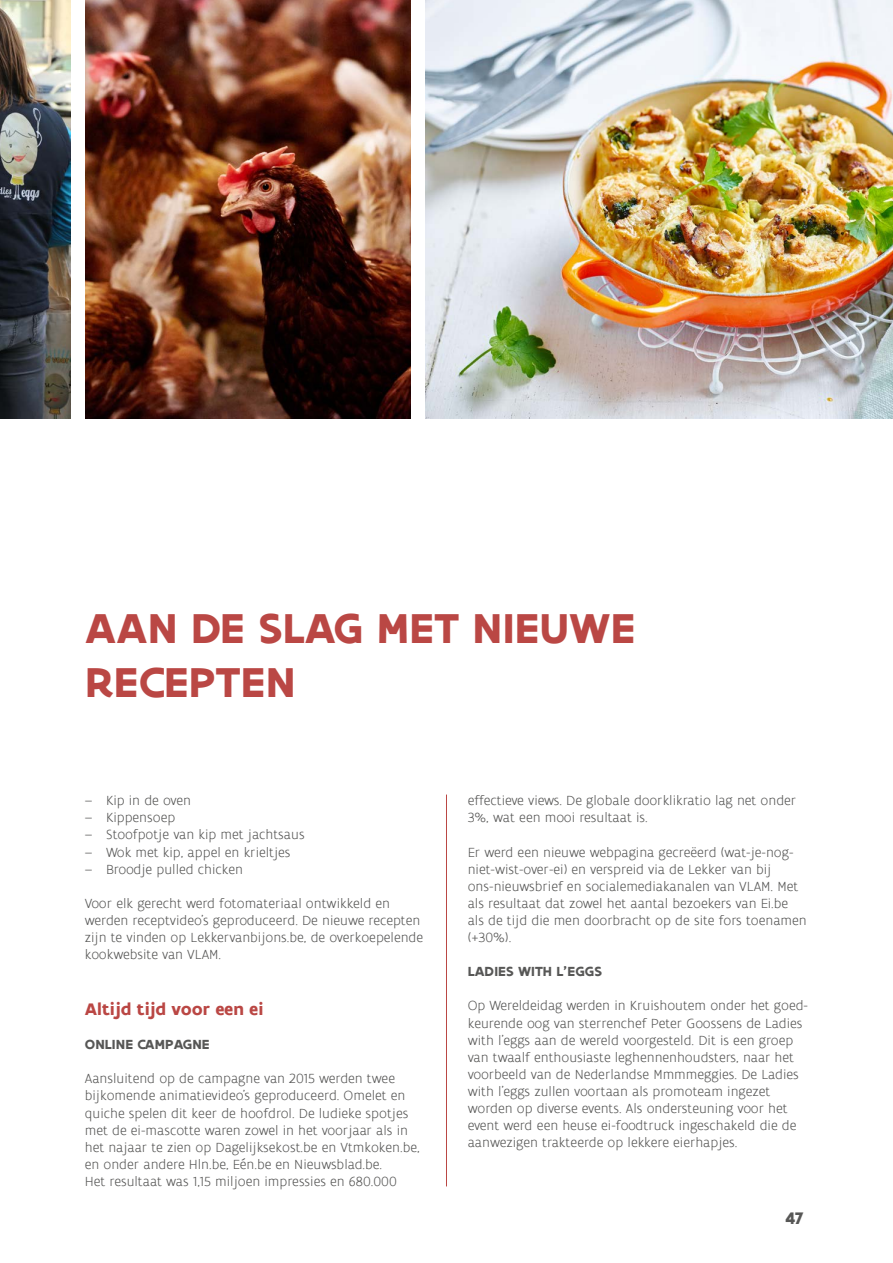
<style>
.page{position:relative;width:893px;height:1263px;background:#fff}
.page>*{position:absolute;margin:0;border:0;box-sizing:border-box;transform-origin:0 0}
.t1{font:700 45px/54px "Flanders Art Sans";letter-spacing:.005em;color:#ba4744}
.t2{font:700 18px "Flanders Art Sans";color:#ba4744}
.t3{font:700 18px "Flanders Art Sans";color:#575756}
.t4{font:300 14.25px/17.1px "Flanders Art Sans";color:#575756}
.t5{font:700 14.25px "Flanders Art Sans";letter-spacing:.005em;color:#575756}
</style>
<div class="page">
<img style="left:0;top:0;width:70px;height:419px">
<img style="left:85px;top:0;width:325px;height:419px">
<img style="left:425px;top:0;width:468px;height:419px">
<hr style="left:446px;top:794px;width:1px;height:392px;background:#ba4744">
<h1 class="t1" style="left:85px;top:602px;width:552px">AAN DE SLAG MET NIEUWE<br>RECEPTEN</h1>
<p class="t4" style="left:85px;top:792px;width:108px">– Kip in de oven</p>
<p class="t4" style="left:85px;top:809px;width:92px">– Kippensoep</p>
<p class="t4" style="left:85px;top:827px;width:221px">– Stoofpotje van kip met jachtsaus</p>
<p class="t4" style="left:85px;top:844px;width:207px">– Wok met kip, appel en krieltjes</p>
<p class="t4" style="left:85px;top:861px;width:160px">– Broodje pulled chicken</p>
<p class="t4" style="left:85px;top:895px;width:340px">Voor elk gerecht werd fotomateriaal ontwikkeld en werden receptvideo’s geproduceerd. De nieuwe recepten zijn te vinden op Lekkervanbijons.be, de overkoepelende kookwebsite van VLAM.</p>
<p class="t2" style="left:85px;top:998px;width:180px">Altijd tijd voor een ei</p>
<p class="t5" style="left:85px;top:1035px;width:126px">ONLINE CAMPAGNE</p>
<p class="t4" style="left:85px;top:1070px;width:336px">Aansluitend op de campagne van 2015 werden twee bijkomende animatievideo’s geproduceerd. Omelet en quiche spelen dit keer de hoofdrol. De ludieke spotjes met de ei-mascotte waren zowel in het voorjaar als in het najaar te zien op Dagelijksekost.be en Vtmkoken.be, en onder andere Hln.be, Eén.be en Nieuwsblad.be.<br>Het resultaat was 1,15 miljoen impressies en 680.000</p>
<p class="t4" style="left:468px;top:792px;width:330px">effectieve views. De globale doorklikratio lag net onder<br>3%, wat een mooi resultaat is.</p>
<p class="t4" style="left:468px;top:844px;width:341px">Er werd een nieuwe webpagina gecreëerd (wat-je-nog&shy;niet-wist-over-ei) en verspreid via de Lekker van bij ons-nieuwsbrief en socialemediakanalen van VLAM. Met als resultaat dat zowel het aantal bezoekers van Ei.be als de tijd die men doorbracht op de site fors toenamen (+30%).</p>
<p class="t5" style="left:468px;top:962px;width:136px">LADIES WITH L’EGGS</p>
<p class="t4" style="left:468px;top:998px;width:341px">Op Wereldeidag werden in Kruishoutem onder het goed&shy;keurende oog van sterrenchef Peter Goossens de Ladies with l’eggs aan de wereld voorgesteld. Dit is een groep van twaalf enthousiaste leghennenhoudsters, naar het voorbeeld van de Nederlandse Mmmmeggies. De Ladies with l’eggs zullen voortaan als promoteam ingezet worden op diverse events. Als ondersteuning voor het event werd een heuse ei-foodtruck ingeschakeld die de aanwezigen trakteerde op lekkere eierhapjes.</p>
<p class="t3" style="left:785px;top:1207px;width:20px">47</p>
</div>
